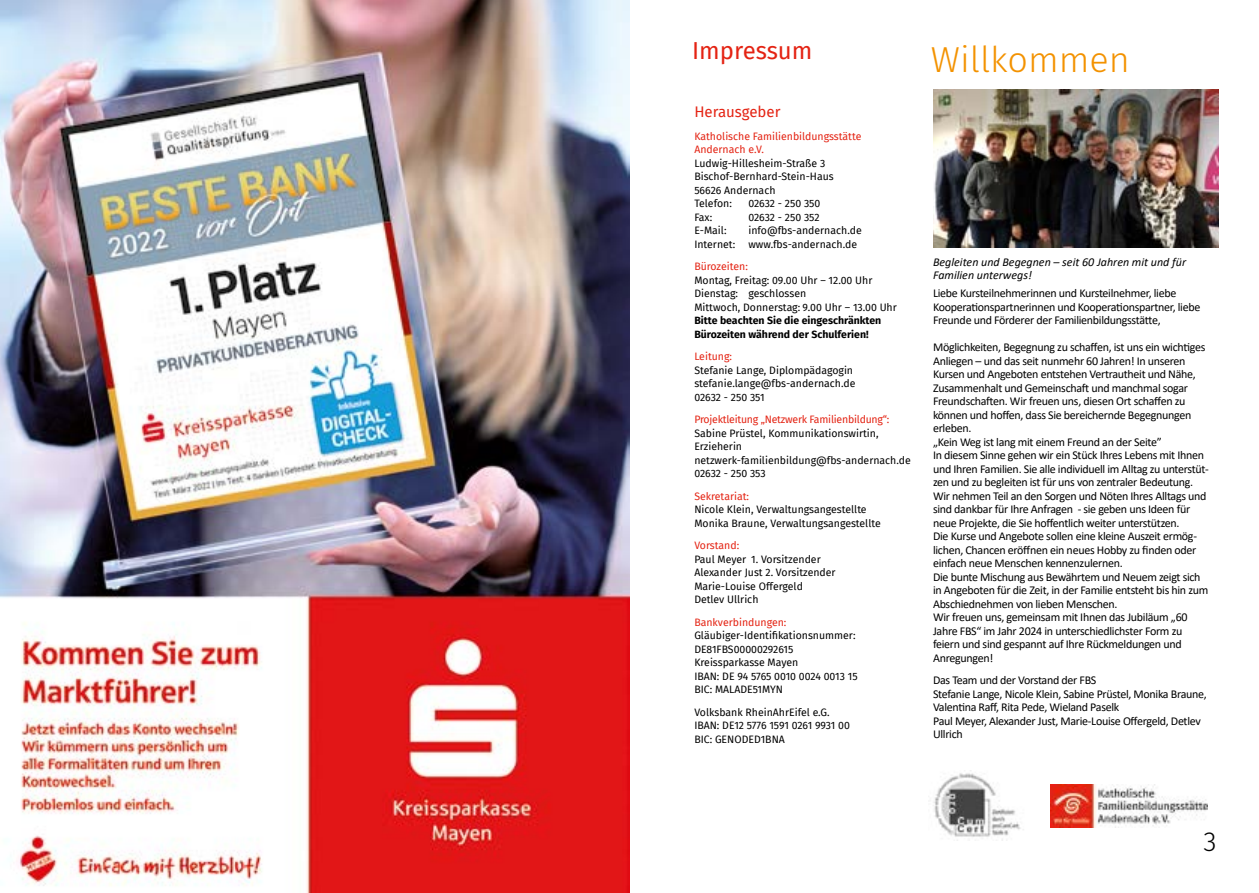
<style>
.page{position:relative;width:1259px;height:893px;background:#fff}
.page>*{position:absolute;margin:0;border:0;box-sizing:border-box;transform-origin:0 0}
.t1{font:300 36px "Fira Sans";color:#f39200}
.t2{font:300 27px "Fira Sans";color:#000}
.t3{font:24px "Fira Sans";color:#e42313}
.t4{font:15px "Fira Sans";color:#e42313}
.t5{font:12px/13.5px "Calibri";letter-spacing:-.025em;color:#000}
.t6{font:italic 12px/13.5px "Calibri";color:#000}
.t7{font:10.5px/13.5px "Fira Sans";color:#000}
.t8{font:10.5px/13.5px "Fira Sans";color:#e42313}
.t9{font:700 10.5px/13.5px "Fira Sans";color:#000}
.t10{font:10.5px "Fira Sans";letter-spacing:-.02em;color:#e42313}
</style>
<div class="page">
<img style="left:0;top:0;width:629px;height:893px">
<img style="left:933px;top:90px;width:285px;height:158px">
<img style="left:933px;top:773px;width:91px;height:68px">
<img style="left:1051px;top:784px;width:157px;height:43px">
<h3 class="t3" style="left:692px;top:32px;width:122px">Impressum</h3>
<p class="t4" style="left:694px;top:100px;width:88px">Herausgeber</p>
<p class="t8" style="left:694px;top:129px;width:169px">Katholische Familienbildungsstätte<br>Andernach e.V.</p>
<p class="t7" style="left:694px;top:156px;width:141px">Ludwig-Hillesheim-Straße 3<br>Bischof-Bernhard-Stein-Haus<br>56626 Andernach<br>Telefon:</p>
<p class="t7" style="left:748px;top:196px;width:74px">02632 - 250 350</p>
<p class="t7" style="left:694px;top:210px;width:19px">Fax:</p>
<p class="t7" style="left:748px;top:210px;width:73px">02632 - 250 352</p>
<p class="t7" style="left:694px;top:223px;width:34px">E-Mail:</p>
<p class="t7" style="left:694px;top:223px;width:169px;text-indent:54px">info@fbs-andernach.de<br>Internet: www.fbs-andernach.de</p>
<p class="t8" style="left:694px;top:259px;width:55px">Bürozeiten:</p>
<p class="t7" style="left:694px;top:273px;width:204px">Montag, Freitag: 09.00 Uhr – 12.00 Uhr<br>Dienstag: geschlossen<br>Mittwoch, Donnerstag: 9.00 Uhr – 13.00 Uhr</p>
<p class="t9" style="left:694px;top:313px;width:188px">Bitte beachten Sie die eingeschränkten<br>Bürozeiten während der Schulferien!</p>
<p class="t8" style="left:694px;top:349px;width:39px">Leitung:</p>
<p class="t7" style="left:694px;top:363px;width:163px">Stefanie Lange, Diplompädagogin stefanie.lange@fbs-andernach.de<br>02632 - 250 351</p>
<p class="t10" style="left:694px;top:411px;width:196px">Projektleitung „Netzwerk Familienbildung“:</p>
<p class="t7" style="left:694px;top:426px;width:218px">Sabine Prüstel, Kommunikationswirtin,<br>Erzieherin netzwerk-familienbildung@fbs-andernach.de<br>02632 - 250 353</p>
<p class="t8" style="left:694px;top:489px;width:56px">Sekretariat:</p>
<p class="t7" style="left:694px;top:502px;width:188px">Nicole Klein, Verwaltungsangestellte<br>Monika Braune, Verwaltungsangestellte</p>
<p class="t8" style="left:694px;top:538px;width:46px">Vorstand:</p>
<p class="t7" style="left:694px;top:552px;width:143px">Paul Meyer 1. Vorsitzender<br>Alexander Just 2. Vorsitzender<br>Marie-Louise Offergeld<br>Detlev Ullrich</p>
<p class="t8" style="left:694px;top:615px;width:94px">Bankverbindungen:</p>
<p class="t7" style="left:694px;top:628px;width:165px">Gläubiger-Identifikationsnummer:<br>DE81FBS00000292615<br>Kreissparkasse Mayen<br>IBAN: DE 94 5765 0010 0024 0013 15<br>BIC: MALADE51MYN</p>
<p class="t7" style="left:694px;top:705px;width:157px">Volksbank RheinAhrEifel e.G.<br>IBAN: DE12 5776 1591 0261 9931 00<br>BIC: GENODED1BNA</p>
<h1 class="t1" style="left:931px;top:34px;width:200px">Willkommen</h1>
<p class="t6" style="left:933px;top:254px;width:254px">Begleiten und Begegnen – seit 60 Jahren mit und für<br>Familien unterwegs!</p>
<p class="t5" style="left:933px;top:286px;width:269px">Liebe Kursteilnehmerinnen und Kursteilnehmer, liebe<br>Kooperationspartnerinnen und Kooperationspartner, liebe<br>Freunde und Förderer der Familienbildungsstätte,</p>
<p class="t5" style="left:933px;top:340px;width:277px">Möglichkeiten, Begegnung zu schaffen, ist uns ein wichtiges Anliegen – und das seit nunmehr 60 Jahren! In unseren Kursen und Angeboten entstehen Vertrautheit und Nähe, Zusammenhalt und Gemeinschaft und manchmal sogar Freundschaften. Wir freuen uns, diesen Ort schaffen zu können und hoffen, dass Sie bereichernde Begegnungen erleben.<br>„Kein Weg ist lang mit einem Freund an der Seite”<br>In diesem Sinne gehen wir ein Stück Ihres Lebens mit Ihnen und Ihren Familien. Sie alle individuell im Alltag zu unterstüt&shy;zen und zu begleiten ist für uns von zentraler Bedeutung.<br>Wir nehmen Teil an den Sorgen und Nöten Ihres Alltags und sind dankbar für Ihre Anfragen - sie geben uns Ideen für neue Projekte, die Sie hoffentlich weiter unterstützen.<br>Die Kurse und Angebote sollen eine kleine Auszeit ermög&shy;lichen, Chancen eröffnen ein neues Hobby zu finden oder einfach neue Menschen kennenzulernen.<br>Die bunte Mischung aus Bewährtem und Neuem zeigt sich in Angeboten für die Zeit, in der Familie entsteht bis hin zum Abschiednehmen von lieben Menschen.<br>Wir freuen uns, gemeinsam mit Ihnen das Jubiläum „60<br>Jahre FBS“ im Jahr 2024 in unterschiedlichster Form zu feiern und sind gespannt auf Ihre Rückmeldungen und Anregungen!</p>
<p class="t5" style="left:933px;top:673px;width:275px">Das Team und der Vorstand der FBS<br>Stefanie Lange, Nicole Klein, Sabine Prüstel, Monika Braune, Valentina Raff, Rita Pede, Wieland Paselk<br>Paul Meyer, Alexander Just, Marie-Louise Offergeld, Detlev Ullrich</p>
<h2 class="t2" style="left:1203px;top:822px;width:15px">3</h2>
</div>
